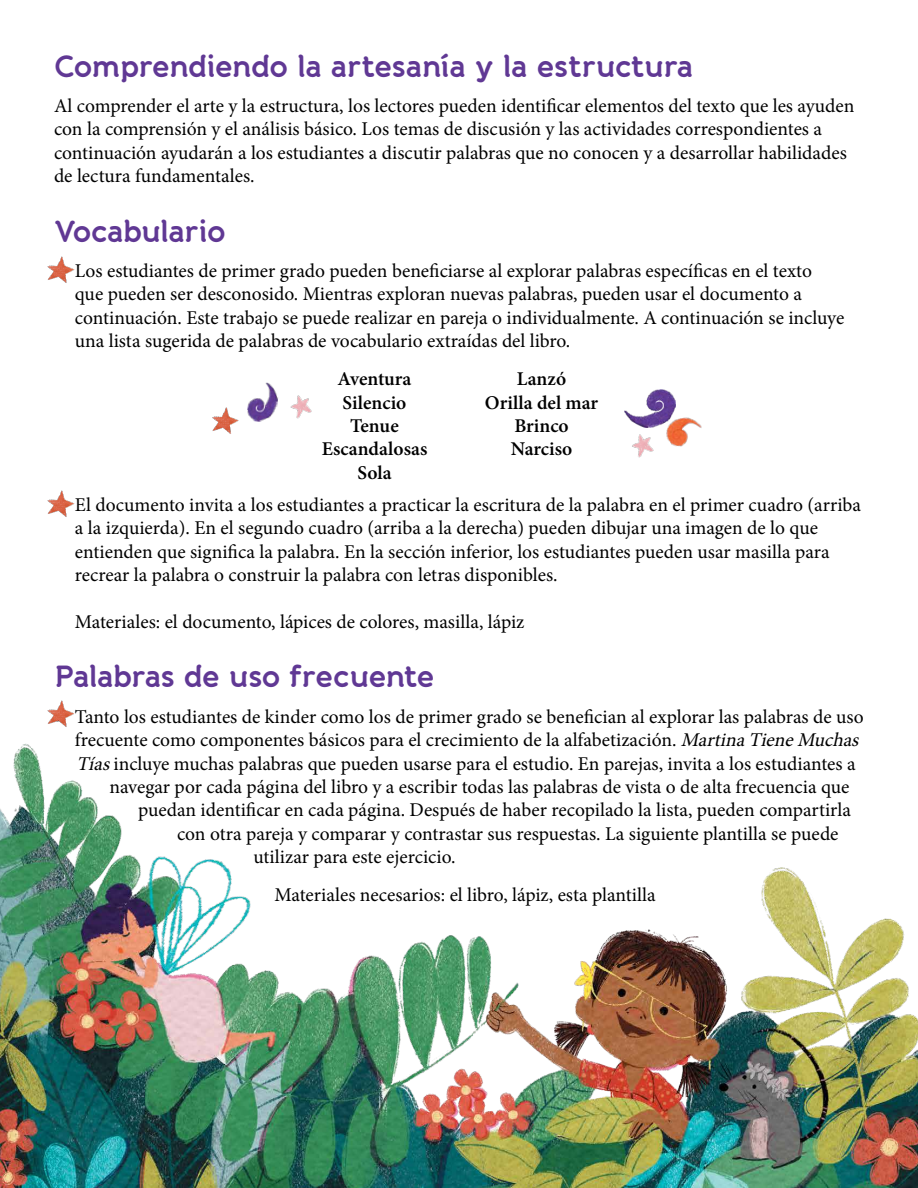
<style>
.page{position:relative;width:918px;height:1188px;background:#fff}
.page>*{position:absolute;margin:0;border:0;box-sizing:border-box;transform-origin:0 0}
.t1{font:700 30px "Banda";letter-spacing:-.015em;color:#603894}
.t2{font:19.5px/23.4px "Minion Pro";color:#000}
.t3{font:600 19.5px/23.4px "Minion Pro";color:#000;text-align:center}
.s1{font-style:italic}
</style>
<div class="page">
<img style="left:265px;top:382px;width:9px;height:7px">
<img style="left:212px;top:389px;width:100px;height:45px">
<img style="left:625px;top:390px;width:51px;height:37px">
<img style="left:632px;top:427px;width:22px;height:31px">
<img style="left:659px;top:403px;width:43px;height:44px">
<img style="left:47px;top:256px;width:27px;height:27px">
<img style="left:47px;top:490px;width:27px;height:27px">
<img style="left:47px;top:700px;width:27px;height:27px">
<img style="left:0;top:743px;width:918px;height:445px">
<h1 class="t1" style="left:54px;top:47px;width:641px">Comprendiendo la artesanía y la estructura</h1>
<p class="t2" style="left:54px;top:94px;width:802px">Al comprender el arte y la estructura, los lectores pueden identificar elementos del texto que les ayuden con la comprensión y el análisis básico. Los temas de discusión y las actividades correspondientes a continuación ayudarán a los estudiantes a discutir palabras que no conocen y a desarrollar habilidades de lectura fundamentales.</p>
<h1 class="t1" style="left:54px;top:212px;width:173px">Vocabulario</h1>
<p class="t2" style="left:75px;top:259px;width:771px;text-indent:-21px">• Los estudiantes de primer grado pueden beneficiarse al explorar palabras específicas en el texto que pueden ser desconosido. Mientras exploran nuevas palabras, pueden usar el documento a continuación. Este trabajo se puede realizar en pareja o individualmente. A continuación se incluye una lista sugerida de palabras de vocabulario extraídas del libro.</p>
<p class="t3" style="left:322px;top:367px;width:107px">Aventura<br>Silencio<br>Tenue<br>Escandalosas<br>Sola</p>
<p class="t3" style="left:485px;top:367px;width:115px">Lanzó<br>Orilla del mar<br>Brinco<br>Narciso</p>
<p class="t2" style="left:75px;top:493px;width:788px;text-indent:-21px">• El documento invita a los estudiantes a practicar la escritura de la palabra en el primer cuadro (arriba a la izquierda). En el segundo cuadro (arriba a la derecha) pueden dibujar una imagen de lo que entienden que significa la palabra. En la sección inferior, los estudiantes pueden usar masilla para recrear la palabra o construir la palabra con letras disponibles.</p>
<p class="t2" style="left:75px;top:610px;width:451px">Materiales: el documento, lápices de colores, masilla, lápiz</p>
<h1 class="t1" style="left:54px;top:658px;width:382px">Palabras de uso frecuente</h1>
<p class="t2" style="left:54px;top:705px;width:811px">• Tanto los estudiantes de kinder como los de primer grado se benefician al explorar las palabras de uso</p>
<p class="t2" style="left:75px;top:728px;width:791px">frecuente como componentes básicos para el crecimiento de la alfabetización. <span class="s1">MartinaTieneMuchas</span></p>
<p class="t2" style="left:77px;top:752px;width:781px"><span class="s1">Tías</span>incluye muchas palabras que pueden usarse para el estudio. En parejas, invita a los estudiantes a</p>
<p class="t2" style="left:109px;top:775px;width:742px">navegar por cada página del libro y a escribir todas las palabras de vista o de alta frecuencia que</p>
<p class="t2" style="left:138px;top:798px;width:715px">puedan identificar en cada página. Después de haber recopilado la lista, pueden compartirla</p>
<p class="t2" style="left:177px;top:822px;width:663px">con otra pareja y comparar y contrastar sus respuestas. La siguiente plantilla se puede</p>
<p class="t2" style="left:254px;top:845px;width:204px">utilizar para este ejercicio.</p>
<p class="t2" style="left:275px;top:884px;width:383px">Materiales necesarios: el libro, lápiz, esta plantilla</p>
</div>
